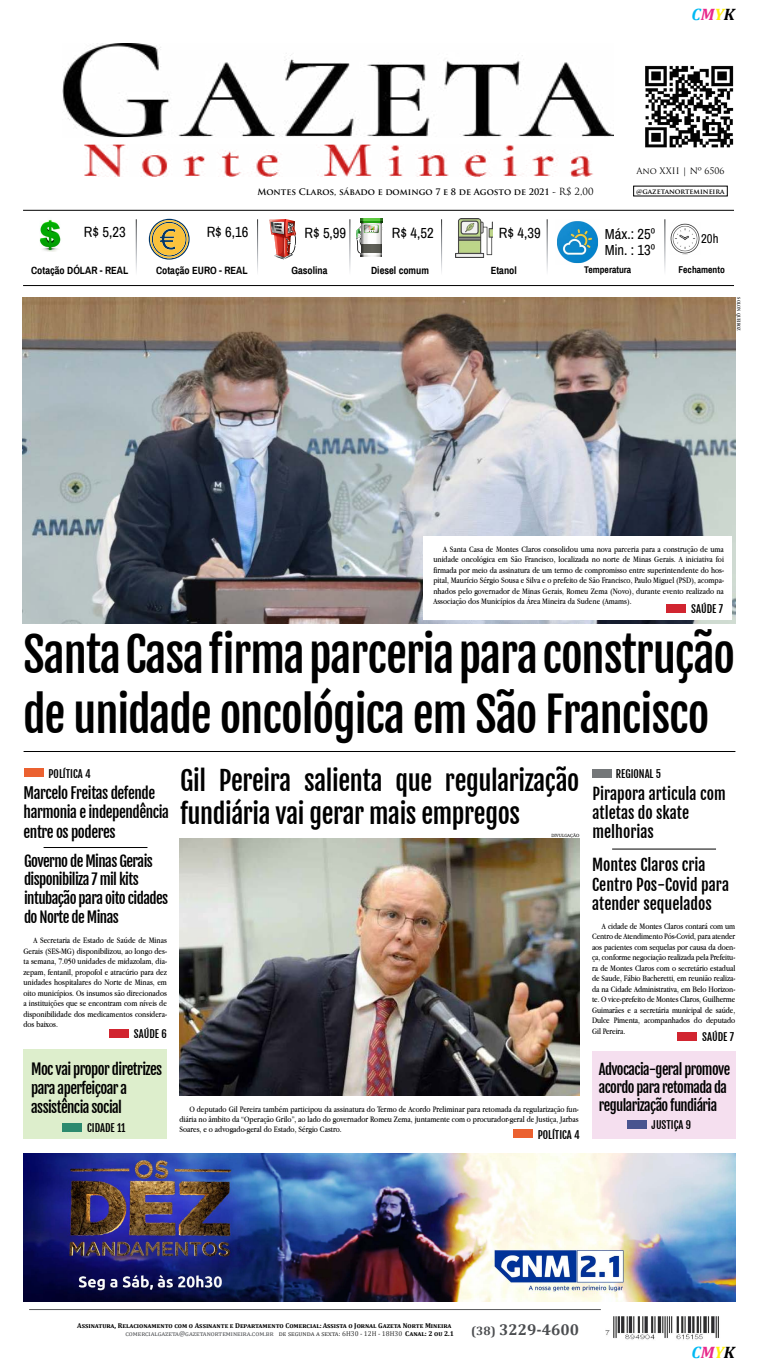
<style>
.page{position:relative;width:759px;height:1365px;background:#fff}
.page>*{position:absolute;margin:0;border:0;box-sizing:border-box;transform-origin:0 0}
.t1{font:46.81px/59.5px "Fjalla One";letter-spacing:-.025em;color:#000}
.t2{font:26.25px/33.2px "Fjalla One";letter-spacing:-.015em;color:#000}
.t3{font:italic 700 16.62px "Cambria";color:#00b9f3}
.t4{font:15.75px/19.2px "Fjalla One";color:#000}
.t5{font:700 15.75px "Cambria";color:#4b4d50}
.t6{font:15.14px/19.2px "Fjalla One";letter-spacing:-.03em;color:#000}
.t7{font:14.88px/18.8px "Fjalla One";letter-spacing:-.04em;color:#000}
.t8{font:14.53px/15.8px "Archivo Narrow";color:#000}
.t9{font:14.44px/18.4px "Fjalla One";letter-spacing:-.04em;color:#000}
.t10{font:12.69px "Archivo Narrow";color:#000}
.t11{font:700 12.25px "Cambria";color:#4b4d50}
.t12{font:10.5px "Fjalla One";color:#000}
.t13{font:700 10.41px "Archivo Narrow";color:#000}
.t14{font:700 9.62px "Archivo Narrow";color:#000}
.t15{font:8.75px/10.5px "Apple Garamond";color:#000;text-align:right}
.t16{font:700 8.75px "Trajan Pro";color:#000}
.t17{font:8.75px "Trajan Pro";color:#000}
.t18{font:700 7px "Cambria";color:#000}
.t19{font:7px "Cambria";color:#333}
.t20{font:7px "Cambria";letter-spacing:.055em;color:#4b4d50}
.t21{font:700 7px "Trajan Pro";color:#000}
.t22{font:5.25px "Apple Garamond";color:#000}
.t23{font:4.38px "Andada";color:#000}
.s1{color:#e82a8c}
.s2{color:#fff00c}
.s3{color:#000}
.s4{font-weight:400;font-size:9.62px}
.s5{font-weight:700;color:#000}
</style>
<div class="page">
<hr style="left:29px;top:1308px;width:572px;height:1px;background:#58595b">
<img style="left:62px;top:44px;width:551px;height:133px">
<img style="left:645px;top:65px;width:89px;height:83px">
<div style="left:592px;top:1050px;width:144px;height:88px;background:#f5dfef"></div>
<div style="left:593px;top:768px;width:19px;height:9px;background:#747779"></div>
<div style="left:24px;top:768px;width:20px;height:9px;background:#eb6130"></div>
<div style="left:513px;top:1129px;width:20px;height:9px;background:#eb6130"></div>
<div style="left:678px;top:1032px;width:19px;height:8px;background:#d12530"></div>
<div style="left:627px;top:1120px;width:20px;height:8px;background:#49548f"></div>
<div style="left:109px;top:1029px;width:20px;height:8px;background:#d12530"></div>
<img style="left:22px;top:297px;width:713px;height:326px">
<img style="left:180px;top:838px;width:399px;height:257px">
<div style="left:24px;top:1048px;width:143px;height:90px;background:#dec"></div>
<hr style="left:24px;top:751px;width:711px;height:1px;background:#000">
<hr style="left:44px;top:847px;width:103px;height:1px;background:#000">
<hr style="left:612px;top:848px;width:104px;height:1px;background:#000">
<img style="left:23px;top:1153px;width:712px;height:148px">
<hr style="left:23px;top:210px;width:711px;height:1px;background:#000">
<img style="left:605px;top:1316px;width:114px;height:24px">
<hr style="left:23px;top:285px;width:711px;height:1px;background:#000">
<img style="left:39px;top:219px;width:22px;height:32px">
<svg style="left:149px;top:219px;width:41px;height:40px"></svg>
<svg style="left:269px;top:219px;width:27px;height:40px"></svg>
<svg style="left:356px;top:219px;width:26px;height:38px"></svg>
<img style="left:557px;top:221px;width:42px;height:43px">
<img style="left:670px;top:223px;width:30px;height:31px">
<img style="left:455px;top:219px;width:37px;height:38px">
<div style="left:423px;top:536px;width:309px;height:83px;background:#fff"></div>
<div style="left:667px;top:603px;width:19px;height:9px;background:#d12530"></div>
<div style="left:62px;top:1122px;width:20px;height:9px;background:#2c8a6e"></div>
<h3 class="t3" style="left:692px;top:2px;width:45px">C<span class="s1">M</span><span class="s2">Y</span><span class="s3">K</span></h3>
<h3 class="t8" style="left:84px;top:224px;width:43px">$R 5,23</h3>
<p class="t13" style="left:31px;top:264px;width:99px">Cotação Dólar - Real</p>
<p class="t16" style="left:258px;top:186px;width:337px">Montes Claros, sábado e domingo 7 8e de Agosto de 2021 <span class="s4">R</span>- <span class="s4">$ 2,00</span></p>
<p class="t17" style="left:636px;top:165px;width:90px">Ano XXII | Nº 6506</p>
<p class="t21" style="left:636px;top:187px;width:90px">@gazetanortemineira</p>
<h3 class="t8" style="left:207px;top:224px;width:43px">$R 6,16</h3>
<p class="t13" style="left:156px;top:263px;width:75px">Cotação EURO REAL-</p>
<h3 class="t8" style="left:304px;top:225px;width:43px">$R 5,99</h3>
<p class="t13" style="left:291px;top:263px;width:38px">Gasolina</p>
<h3 class="t8" style="left:392px;top:225px;width:43px">$R 4,52</h3>
<p class="t13" style="left:371px;top:263px;width:59px">Diesel comum</p>
<h3 class="t8" style="left:499px;top:225px;width:43px">$R 4,39</h3>
<p class="t13" style="left:491px;top:263px;width:28px">Etanol</p>
<h3 class="t8" style="left:605px;top:226px;width:52px">Máx.: 25º<br>Min :. 13º</h3>
<p class="t14" style="left:584px;top:264px;width:49px">Temperatura</p>
<h3 class="t10" style="left:701px;top:230px;width:19px">20h</h3>
<p class="t14" style="left:678px;top:263px;width:48px">Fechamento</p>
<p class="t22" style="left:742px;top:297px;width:35px;rotate:90deg">SOLON QUEIROZ</p>
<p class="t15" style="left:433px;top:543px;width:292px">A Santa Casa de Montes Claros consolidou uma nova parceria para a construção de uma unidade oncológica em São Francisco, localizada no norte de Minas Gerais A. iniciativa foi</p>
<p class="t15" style="left:433px;top:585px;width:292px">nhados pelo governador de Minas Gerais, Romeu Zema (Novo ,) durante evento realizado na</p>
<p class="t15" style="left:433px;top:564px;width:292px">firmada por meio da assinatura de um termo de compromisso entre superintendente do hos-</p>
<p class="t12" style="left:691px;top:602px;width:33px">SAÚDE 7</p>
<p class="t15" style="left:433px;top:575px;width:292px">pital, Maurício Sérgio Sousa e Silva oe prefeito de São Francisco, Paulo Miguel (PSD ,) acompa-</p>
<p class="t15" style="left:433px;top:596px;width:200px">Associação dos Municípios da Área Mineira da Sudene (Amams .)</p>
<h1 class="t1" style="left:23px;top:625px;width:714px">SantaCasafirmaparceriaparaconstrução de unidade oncológica em São Francisco</h1>
<p class="t12" style="left:49px;top:767px;width:44px">POLÍTICA 4</p>
<h3 class="t6" style="left:24px;top:783px;width:147px">Marcelo Freitas defende harmonia e independência entre os poderes</h3>
<h3 class="t7" style="left:24px;top:851px;width:146px">Governo de Minas Gerais disponibiliza 7 mil kits intubação para oito cidades do Norte de Minas</h3>
<p class="t15" style="left:33px;top:934px;width:135px">A Secretaria de Estado de Saúde de Minas</p>
<p class="t15" style="left:23px;top:966px;width:145px">zepam, fentanil, propofol e atracúrio para dez</p>
<p class="t15" style="left:23px;top:945px;width:145px">Gerais (SES-MG) disponibilizou, ao longo des-</p>
<p class="t15" style="left:23px;top:976px;width:145px;text-align:justify">unidades hospitalares do Norte de Minas, em oito municípios. Os insumos são direcionados a instituições que se encontram com níveis de</p>
<p class="t15" style="left:23px;top:1018px;width:36px">dos baixos.</p>
<p class="t15" style="left:23px;top:955px;width:145px">ta semana, 7.050 unidades de midazolam, dia-</p>
<p class="t15" style="left:23px;top:1008px;width:145px">disponibilidade dos medicamentos considera-</p>
<p class="t12" style="left:134px;top:1027px;width:34px">SAÚDE 6</p>
<h2 class="t2" style="left:445px;top:764px;width:136px">regularização</h2>
<h2 class="t2" style="left:180px;top:764px;width:342px">Gil<br>fundiária vai gerar mais empregos</h2>
<h2 class="t2" style="left:219px;top:764px;width:74px">Pereira</h2>
<h2 class="t2" style="left:304px;top:764px;width:80px">salienta</h2>
<h2 class="t2" style="left:395px;top:764px;width:38px">que</h2>
<p class="t23" style="left:551px;top:832px;width:30px">DIVULGAÇÃO</p>
<p class="t12" style="left:616px;top:767px;width:47px">REGIONAL 5</p>
<h3 class="t4" style="left:593px;top:784px;width:135px">Pirapora articula com atletas do skate melhorias</h3>
<h3 class="t4" style="left:592px;top:855px;width:139px">Montes Claros cria<br>Centro Pos-Covid para atender sequelados</h3>
<p class="t15" style="left:592px;top:920px;width:145px">A cidade de Montes Claros contará com um<br>Centro de Atendimento Pós-Covid, para atender</p>
<p class="t15" style="left:592px;top:962px;width:145px">ra de Montes Claros com o secretário estadual</p>
<p class="t15" style="left:592px;top:941px;width:145px">aos pacientes com sequelas por causa da doen-</p>
<p class="t15" style="left:592px;top:951px;width:145px">ça, conforme negociação realizada pela Prefeitu-</p>
<p class="t15" style="left:592px;top:972px;width:145px">de Saude, Fábio Bacheretti, em reunião realiza-</p>
<p class="t15" style="left:592px;top:1004px;width:145px">Guimarães ae secretária municipal de saúde, deputado</p>
<p class="t15" style="left:592px;top:983px;width:145px">da na Cidade Administrativa, em Belo Horizon-</p>
<p class="t15" style="left:592px;top:993px;width:145px">te O. vice-prefeito de Montes Claros, Guilherme</p>
<p class="t15" style="left:592px;top:1014px;width:35px;text-align:left">Dulce<br>Gil Pereira.</p>
<p class="t15" style="left:644px;top:1014px;width:47px">acompanhados</p>
<p class="t15" style="left:694px;top:1014px;width:10px">do</p>
<p class="t15" style="left:614px;top:1014px;width:28px">Pimenta,</p>
<p class="t12" style="left:702px;top:1030px;width:33px">SAÚDE 7</p>
<h3 class="t7" style="left:31px;top:1059px;width:133px;line-height:19.2px">Moc vai propor diretrizes para aperfeiçoar a assistência social</h3>
<p class="t12" style="left:87px;top:1120px;width:6px">cidade</p>
<p class="t12" style="left:117px;top:1120px;width:10px">11</p>
<p class="t15" style="left:189px;top:1103px;width:391px">O deputado Gil Pereira também participou da assinatura do Termo de Acordo Preliminar para retomada da regularização fun-</p>
<p class="t15" style="left:179px;top:1123px;width:164px">Soares oe, advogado-geral do Estado, Sérgio Castro.</p>
<p class="t15" style="left:179px;top:1113px;width:401px">diária no âmbito da “Operação Grilo a o,” lado do governador Romeu Zema, juntamente com o procurador-geral de Justiça, Jarbas</p>
<p class="t12" style="left:538px;top:1127px;width:44px">POLÍTICA 4</p>
<h3 class="t9" style="left:599px;top:1059px;width:133px">Advocacia-geral promove acordo para retomada da regularização fundiária</h3>
<p class="t12" style="left:652px;top:1118px;width:41px">JUSTIÇA 9</p>
<p class="t18" style="left:77px;top:1320px;width:376px">Assinatura, Relacionamento com o Assinante e Departamento Comercial:Assista o Jornal Gazeta Norte Mineira</p>
<h3 class="t5" style="left:499px;top:1317px;width:81px">3229-4600</h3>
<h3 class="t11" style="left:471px;top:1321px;width:26px">(38)</h3>
<p class="t20" style="left:125px;top:1329px;width:149px">comercialgazeta@gazetanortemineira.com.br</p>
<p class="t19" style="left:279px;top:1329px;width:177px">de segunda a sexta H6: 30 - 12H - 18H30 <span class="s5">Canal 2: ou 2.1</span></p>
<h3 class="t3" style="left:692px;top:1340px;width:45px">C<span class="s1">M</span><span class="s2">Y</span><span class="s3">K</span></h3>
</div>
